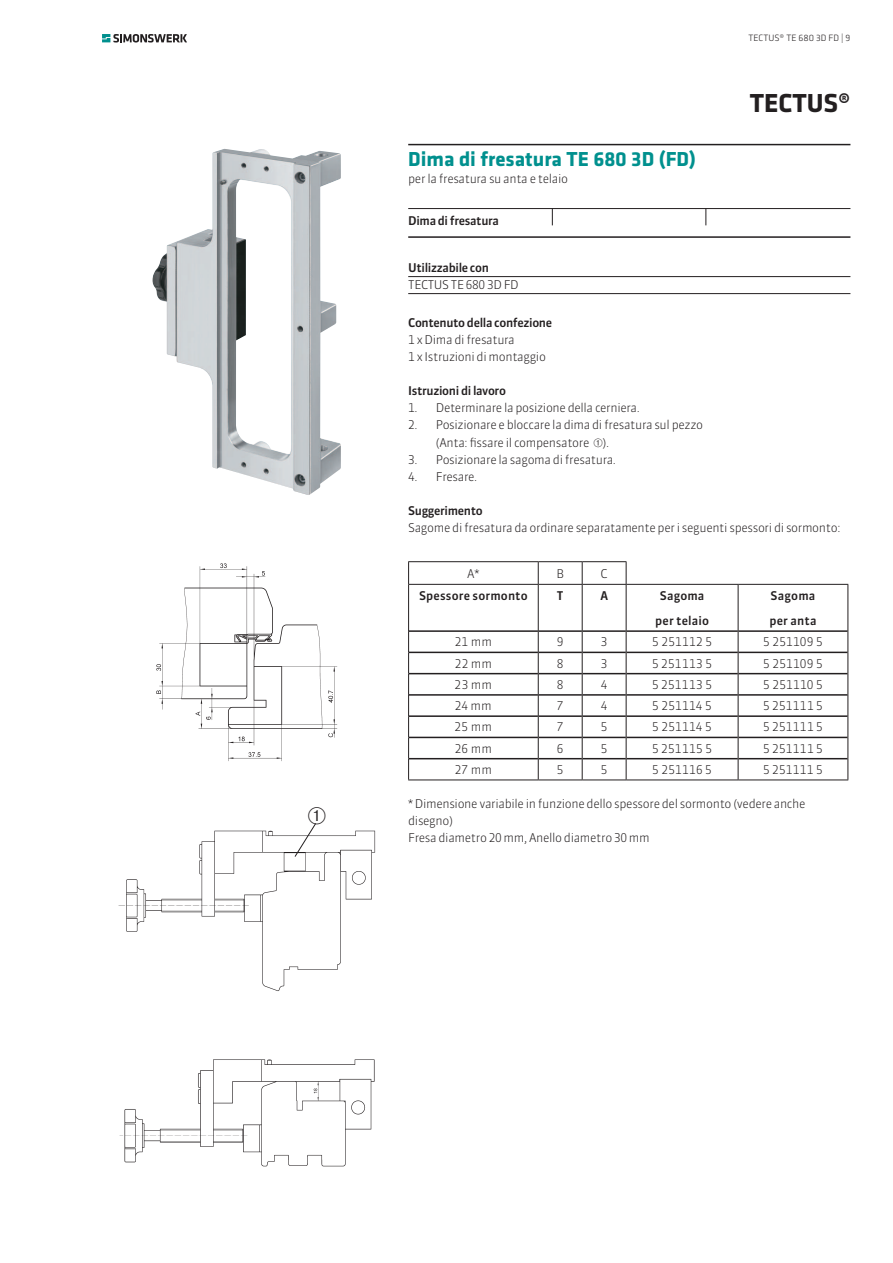
<style>
.page{position:relative;width:893px;height:1263px;background:#fff}
.page>*{position:absolute;margin:0;border:0;box-sizing:border-box;transform-origin:0 0}
.t1{font:700 27px "Klavika";color:#231f20}
.t2{font:700 21px "Klavika";color:#00908e}
.t3{font:300 12px/17px "Sanuk TF";letter-spacing:-.03em;color:#231f20}
.t4{font:300 12px "Simonswerk Sanuk";letter-spacing:.025em;color:#231f20}
.t5{font:500 12px "Sanuk TF";letter-spacing:-.03em;color:#231f20}
.t6{font:500 12px/25.5px "Simonswerk Sanuk";letter-spacing:.01em;color:#231f20;text-align:center}
.t7{font:300 9.45px "Klavika";color:#231f20}
</style>
<div class="page">
<svg style="left:102px;top:34px;width:85px;height:9px"></svg>
<img style="left:152px;top:148px;width:189px;height:347px">
<hr style="left:408px;top:144px;width:442px;height:1px;background:#231f20">
<hr style="left:408px;top:208px;width:442px;height:1px;background:#231f20">
<svg style="left:552px;top:209px;width:1px;height:16px"></svg>
<svg style="left:706px;top:209px;width:1px;height:16px"></svg>
<hr style="left:408px;top:236px;width:442px;height:2px;background:#231f20">
<hr style="left:408px;top:276px;width:442px;height:1px;background:#231f20">
<hr style="left:408px;top:293px;width:442px;height:1px;background:#231f20">
<hr style="left:409px;top:630px;width:129px;height:2px;background:#231f20">
<hr style="left:539px;top:630px;width:43px;height:2px;background:#231f20">
<hr style="left:583px;top:630px;width:43px;height:2px;background:#231f20">
<hr style="left:626px;top:630px;width:112px;height:2px;background:#231f20">
<hr style="left:738px;top:630px;width:109px;height:2px;background:#231f20">
<hr style="left:409px;top:652px;width:129px;height:1px;background:#231f20">
<hr style="left:539px;top:652px;width:43px;height:1px;background:#231f20">
<hr style="left:583px;top:652px;width:43px;height:1px;background:#231f20">
<hr style="left:626px;top:652px;width:112px;height:1px;background:#231f20">
<hr style="left:738px;top:652px;width:109px;height:1px;background:#231f20">
<hr style="left:409px;top:673px;width:129px;height:1px;background:#231f20">
<hr style="left:539px;top:673px;width:43px;height:1px;background:#231f20">
<hr style="left:583px;top:673px;width:43px;height:1px;background:#231f20">
<hr style="left:626px;top:673px;width:112px;height:1px;background:#231f20">
<hr style="left:738px;top:673px;width:109px;height:1px;background:#231f20">
<hr style="left:409px;top:694px;width:129px;height:2px;background:#231f20">
<hr style="left:539px;top:694px;width:43px;height:2px;background:#231f20">
<hr style="left:583px;top:694px;width:43px;height:2px;background:#231f20">
<hr style="left:626px;top:694px;width:112px;height:2px;background:#231f20">
<hr style="left:738px;top:694px;width:109px;height:2px;background:#231f20">
<hr style="left:409px;top:715px;width:129px;height:2px;background:#231f20">
<hr style="left:539px;top:715px;width:43px;height:2px;background:#231f20">
<hr style="left:583px;top:715px;width:43px;height:2px;background:#231f20">
<hr style="left:626px;top:715px;width:112px;height:2px;background:#231f20">
<hr style="left:738px;top:715px;width:109px;height:2px;background:#231f20">
<hr style="left:409px;top:737px;width:129px;height:1px;background:#231f20">
<hr style="left:539px;top:737px;width:43px;height:1px;background:#231f20">
<hr style="left:583px;top:737px;width:43px;height:1px;background:#231f20">
<hr style="left:626px;top:737px;width:112px;height:1px;background:#231f20">
<hr style="left:738px;top:737px;width:109px;height:1px;background:#231f20">
<hr style="left:409px;top:758px;width:129px;height:1px;background:#231f20">
<hr style="left:539px;top:758px;width:43px;height:1px;background:#231f20">
<hr style="left:583px;top:758px;width:43px;height:1px;background:#231f20">
<hr style="left:626px;top:758px;width:112px;height:1px;background:#231f20">
<hr style="left:738px;top:758px;width:109px;height:1px;background:#231f20">
<hr style="left:408px;top:561px;width:130px;height:1px;background:#231f20">
<svg style="left:408px;top:562px;width:1px;height:22px"></svg>
<hr style="left:538px;top:561px;width:44px;height:1px;background:#231f20">
<svg style="left:538px;top:562px;width:1px;height:22px"></svg>
<hr style="left:582px;top:561px;width:44px;height:1px;background:#231f20">
<svg style="left:582px;top:562px;width:1px;height:22px"></svg>
<svg style="left:626px;top:562px;width:1px;height:22px"></svg>
<hr style="left:408px;top:584px;width:130px;height:1px;background:#231f20">
<hr style="left:408px;top:585px;width:1px;height:46px;background:#231f20">
<hr style="left:538px;top:584px;width:44px;height:1px;background:#231f20">
<hr style="left:538px;top:585px;width:1px;height:46px;background:#231f20">
<hr style="left:582px;top:584px;width:44px;height:1px;background:#231f20">
<hr style="left:582px;top:585px;width:1px;height:46px;background:#231f20">
<hr style="left:626px;top:584px;width:112px;height:1px;background:#231f20">
<hr style="left:626px;top:585px;width:1px;height:46px;background:#231f20">
<hr style="left:738px;top:584px;width:110px;height:1px;background:#231f20">
<hr style="left:738px;top:585px;width:1px;height:46px;background:#231f20">
<hr style="left:847px;top:585px;width:1px;height:46px;background:#231f20">
<svg style="left:408px;top:631px;width:1px;height:148px"></svg>
<svg style="left:538px;top:631px;width:1px;height:148px"></svg>
<svg style="left:582px;top:631px;width:1px;height:148px"></svg>
<svg style="left:626px;top:631px;width:1px;height:148px"></svg>
<svg style="left:738px;top:631px;width:1px;height:148px"></svg>
<svg style="left:847px;top:631px;width:1px;height:148px"></svg>
<hr style="left:408px;top:779px;width:130px;height:1px;background:#231f20">
<hr style="left:538px;top:779px;width:44px;height:1px;background:#231f20">
<hr style="left:582px;top:779px;width:44px;height:1px;background:#231f20">
<hr style="left:626px;top:779px;width:112px;height:1px;background:#231f20">
<hr style="left:738px;top:779px;width:110px;height:1px;background:#231f20">
<img style="left:156px;top:563px;width:182px;height:198px">
<img style="left:118px;top:830px;width:258px;height:161px">
<img style="left:119px;top:1059px;width:255px;height:107px">
<svg style="left:294px;top:823px;width:31px;height:35px"></svg>
<p class="t7" style="left:748px;top:33px;width:11px">TECTUS</p>
<p class="t7" style="left:779px;top:33px;width:72px">® TE 680 3D FD | 9</p>
<h2 class="t2" style="left:408px;top:147px;width:289px">Dima di fresatura TE 680 3D (FD)</h2>
<p class="t3" style="left:408px;top:170px;width:161px">per la fresatura su anta e telaio</p>
<p class="t5" style="left:408px;top:214px;width:92px">Dima di fresatura</p>
<p class="t5" style="left:408px;top:261px;width:82px">Utilizzabile con</p>
<p class="t3" style="left:408px;top:276px;width:112px">TECTUS TE 680 3D FD</p>
<p class="t5" style="left:408px;top:316px;width:145px">Contenuto della confezione</p>
<p class="t3" style="left:408px;top:332px;width:139px">1 x Dima di fresatura<br>1 x Istruzioni di montaggio</p>
<h1 class="t1" style="left:750px;top:88px;width:102px">TECTUS®</h1>
<p class="t5" style="left:408px;top:384px;width:99px">Istruzioni di lavoro</p>
<p class="t3" style="left:408px;top:400px;width:233px">1. Determinare la posizione della cerniera.</p>
<p class="t3" style="left:436px;top:417px;width:269px;text-indent:-28px">2. Posizionare e bloccare la dima di fresatura sul pezzo (Anta: fissare il compensatore ➀).</p>
<p class="t3" style="left:408px;top:451px;width:209px">3. Posizionare la sagoma di fresatura.</p>
<p class="t3" style="left:408px;top:468px;width:71px">4. Fresare.</p>
<p class="t5" style="left:408px;top:503px;width:76px">Suggerimento</p>
<p class="t3" style="left:408px;top:519px;width:434px">Sagome di fresatura da ordinare separatamente per i seguenti spessori di sormonto:</p>
<p class="t4" style="left:467px;top:566px;width:14px">A*</p>
<p class="t4" style="left:556px;top:566px;width:9px">B</p>
<p class="t4" style="left:601px;top:566px;width:9px">C</p>
<p class="t6" style="left:419px;top:583px;width:110px">Spessore sormonto</p>
<p class="t6" style="left:557px;top:583px;width:8px">T</p>
<p class="t6" style="left:600px;top:583px;width:9px">A</p>
<p class="t6" style="left:655px;top:583px;width:55px">Sagoma per telaio</p>
<p class="t6" style="left:769px;top:583px;width:49px;text-align:left">Sagoma per anta</p>
<p class="t4" style="left:455px;top:635px;width:39px">21 mm</p>
<p class="t4" style="left:557px;top:635px;width:8px">9</p>
<p class="t4" style="left:601px;top:635px;width:8px">3</p>
<p class="t4" style="left:652px;top:635px;width:61px">5 251112 5</p>
<p class="t4" style="left:763px;top:635px;width:61px">5 251109 5</p>
<p class="t4" style="left:455px;top:656px;width:39px">22 mm</p>
<p class="t4" style="left:557px;top:656px;width:8px">8</p>
<p class="t4" style="left:601px;top:656px;width:8px">3</p>
<p class="t4" style="left:652px;top:656px;width:62px">5 251113 5</p>
<p class="t4" style="left:763px;top:656px;width:61px">5 251109 5</p>
<p class="t4" style="left:455px;top:677px;width:39px">23 mm</p>
<p class="t4" style="left:557px;top:677px;width:8px">8</p>
<p class="t4" style="left:601px;top:677px;width:8px">4</p>
<p class="t4" style="left:652px;top:677px;width:62px">5 251113 5</p>
<p class="t4" style="left:763px;top:677px;width:61px">5 251110 5</p>
<p class="t4" style="left:455px;top:698px;width:39px">24 mm</p>
<p class="t4" style="left:557px;top:698px;width:8px">7</p>
<p class="t4" style="left:601px;top:698px;width:8px">4</p>
<p class="t4" style="left:652px;top:698px;width:61px">5 251114 5</p>
<p class="t4" style="left:763px;top:698px;width:61px">5 251111 5</p>
<p class="t4" style="left:455px;top:720px;width:39px">25 mm</p>
<p class="t4" style="left:557px;top:720px;width:8px">7</p>
<p class="t4" style="left:601px;top:720px;width:8px">5</p>
<p class="t4" style="left:652px;top:720px;width:61px">5 251114 5</p>
<p class="t4" style="left:763px;top:720px;width:61px">5 251111 5</p>
<p class="t4" style="left:455px;top:741px;width:39px">26 mm</p>
<p class="t4" style="left:557px;top:741px;width:8px">6</p>
<p class="t4" style="left:601px;top:741px;width:8px">5</p>
<p class="t4" style="left:652px;top:741px;width:61px">5 251115 5</p>
<p class="t4" style="left:763px;top:741px;width:61px">5 251111 5</p>
<p class="t4" style="left:455px;top:762px;width:39px">27 mm</p>
<p class="t4" style="left:557px;top:762px;width:8px">5</p>
<p class="t4" style="left:601px;top:762px;width:8px">5</p>
<p class="t4" style="left:652px;top:762px;width:61px">5 251116 5</p>
<p class="t4" style="left:763px;top:762px;width:61px">5 251111 5</p>
<p class="t3" style="left:408px;top:795px;width:399px">* Dimensione variabile in funzione dello spessore del sormonto (vedere anche disegno)<br>Fresa diametro 20 mm, Anello diametro 30 mm</p>
</div>
